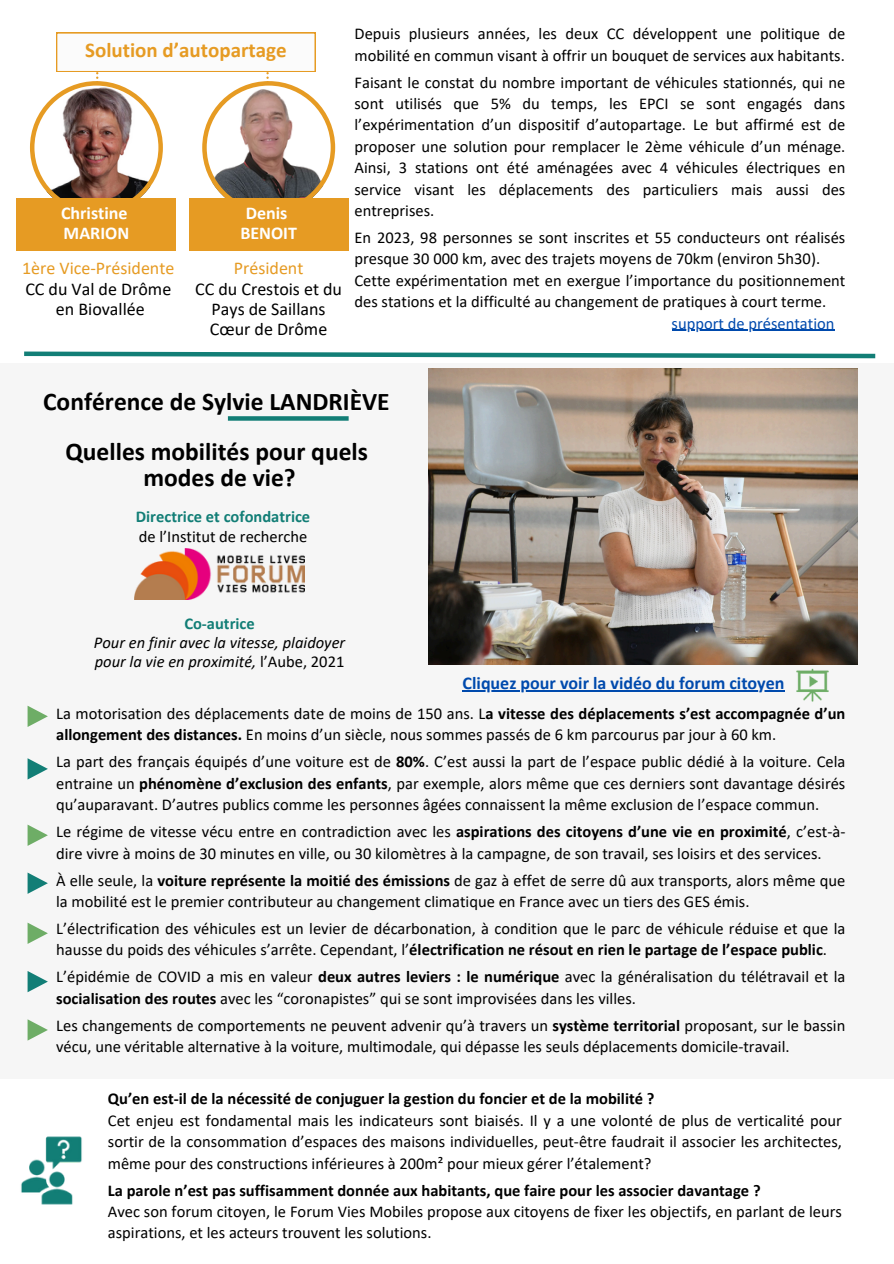
<style>
.page{position:relative;width:894px;height:1264px;background:#fff}
.page>*{position:absolute;margin:0;border:0;box-sizing:border-box;transform-origin:0 0}
.t1{font:700 25.5px/25.8px "Calibri";color:#000;text-align:center}
.t2{font:700 21px "Calibri";color:#e69b23}
.t3{font:18px/20.2px "Calibri";color:#000;text-align:center}
.t4{font:700 18px "Calibri";color:#004aad}
.t5{font:18px "Calibri";color:#e69b23}
.t6{font:700 18px/20.2px "Calibri";color:#fff}
.t7{font:16.5px/21.3px "Calibri";color:#000}
.t8{font:700 16.5px "Calibri";color:#000}
.t9{font:italic 16.5px/19.2px "Calibri";color:#000}
.t10{font:700 16.5px "Calibri";color:#127e76}
.t11{font:16.5px "Calibri";color:#004aad}
.s1{font-style:normal}
.s2{font-weight:700}
</style>
<div class="page">
<div style="left:0;top:363px;width:893px;height:715px;background:#f6f6f6"></div>
<div style="left:228px;top:416px;width:120px;height:5px;background:#127e76"></div>
<div style="left:16px;top:198px;width:160px;height:53px;background:#e69b23"></div>
<div style="left:189px;top:198px;width:159px;height:53px;background:#e69b23"></div>
<hr style="left:671px;top:329px;width:163px;height:2px;background:#004aad">
<img style="left:429px;top:369px;width:428px;height:295px">
<svg style="left:24px;top:351px;width:852px;height:8px"></svg>
<svg style="left:30px;top:32px;width:305px;height:166px"></svg>
<svg style="left:28px;top:758px;width:20px;height:21px"></svg>
<svg style="left:28px;top:706px;width:20px;height:21px"></svg>
<svg style="left:28px;top:872px;width:20px;height:21px"></svg>
<svg style="left:28px;top:825px;width:20px;height:21px"></svg>
<img style="left:135px;top:548px;width:170px;height:51px">
<img style="left:21px;top:1136px;width:61px;height:69px">
<svg style="left:28px;top:971px;width:20px;height:21px"></svg>
<svg style="left:28px;top:923px;width:20px;height:20px"></svg>
<svg style="left:28px;top:1019px;width:20px;height:21px"></svg>
<img style="left:796px;top:668px;width:33px;height:34px">
<hr style="left:462px;top:690px;width:322px;height:1px;background:#004aad">
<p class="t2" style="left:85px;top:41px;width:203px">Solution d’autopartage</p>
<p class="t6" style="left:61px;top:204px;width:70px">Christine<br>MARION</p>
<p class="t6" style="left:240px;top:204px;width:58px;text-align:center">Denis<br>BENOIT</p>
<p class="t5" style="left:22px;top:261px;width:154px">1ère Vice-Présidente</p>
<h3 class="t3" style="left:25px;top:280px;width:147px">CC du Val de Drôme</h3>
<p class="t3" style="left:56px;top:300px;width:90px">en Biovallée</p>
<p class="t5" style="left:234px;top:261px;width:71px">Président</p>
<p class="t3" style="left:195px;top:280px;width:148px">CC du Crestois et du<br>Pays de Saillans<br>Cœur de Drôme</p>
<h2 class="t7" style="left:354px;top:24px;width:492px">Depuis plusieurs années, les deux CC développent une politique de mobilité en commun visant à offrir un bouquet de services aux habitants.</h2>
<p class="t7" style="left:354px;top:73px;width:492px;text-align:justify">Faisant le constat du nombre important de véhicules stationnés, qui ne sont utilisés que 5% du temps, les EPCI se sont engagés dans l’expérimentation d’un dispositif d’autopartage. Le but affirmé est de proposer une solution pour remplacer le 2ème véhicule d’un ménage.<br>Ainsi, 3 stations ont été aménagées avec 4 véhicules électriques en service visant les déplacements des particuliers mais aussi des entreprises.</p>
<p class="t7" style="left:354px;top:228px;width:492px">En 2023, 98 personnes se sont inscrites et 55 conducteurs ont réalisés presque 30 000 km, avec des trajets moyens de 70km (environ 5h30).</p>
<h3 class="t7" style="left:354px;top:271px;width:492px">Cette expérimentation met en exergue l’importance du positionnement des stations et la difficulté au changement de pratiques à court terme.</h3>
<p class="t11" style="left:671px;top:316px;width:164px">support de présentation</p>
<p class="t1" style="left:43px;top:390px;width:348px">Conférence de Sylvie LANDRIÈVE</p>
<p class="t1" style="left:65px;top:440px;width:304px">Quelles mobilités pour quels modes de vie?</p>
<p class="t10" style="left:136px;top:509px;width:176px">Directrice et cofondatrice</p>
<p class="t7" style="left:139px;top:527px;width:170px">de l’Institut de recherche</p>
<p class="t10" style="left:184px;top:616px;width:72px">Co-autrice</p>
<p class="t9" style="left:94px;top:634px;width:253px">Pour en finir avec la vitesse, plaidoyer pour la vie en proximité, <span class="s1">l’Aube, 2021</span></p>
<p class="t4" style="left:462px;top:675px;width:323px">Cliquez pour voir la vidéo du forum citoyen</p>
<p class="t7" style="left:56px;top:704px;width:790px">La motorisation des déplacements date de moins de 150 ans. L<span class="s2">a vitesse des déplacements s’est accompagnée d’un allongement des distances.</span> En moins d’un siècle, nous sommes passés de 6 km parcourus par jour à 60 km.</p>
<p class="t7" style="left:56px;top:752px;width:790px;text-align:justify">La part des français équipés d’une voiture est de <span class="s2">80%</span>. C’est aussi la part de l’espace public dédié à la voiture. Cela entraine un <span class="s2">phénomène d’exclusion des enfants</span>, par exemple, alors même que ces derniers sont davantage désirés qu’auparavant. D’autres publics comme les personnes âgées connaissent la même exclusion de l’espace commun.</p>
<p class="t7" style="left:56px;top:822px;width:790px">Le régime de vitesse vécu entre en contradiction avec les <span class="s2">aspirations des citoyens d’une vie en proximité</span>, c’est-à&shy;dire vivre à moins de 30 minutes en ville, ou 30 kilomètres à la campagne, de son travail, ses loisirs et des services.</p>
<p class="t7" style="left:56px;top:870px;width:790px">À elle seule, la <span class="s2">voiture représente la moitié des émissions</span> de gaz à effet de serre dû aux transports, alors même que la mobilité est le premier contributeur au changement climatique en France avec un tiers des GES émis.</p>
<h1 class="t7" style="left:56px;top:919px;width:790px">L’électrification des véhicules est un levier de décarbonation, à condition que le parc de véhicule réduise et que la hausse du poids des véhicules s’arrête. Cependant, l’<span class="s2">électrification ne résout en rien le partage de l’espace public</span>.</h1>
<h1 class="t7" style="left:56px;top:967px;width:790px">L’épidémie de COVID a mis en valeur <span class="s2">deux autres leviers : le numérique</span> avec la généralisation du télétravail et la <span class="s2">socialisation des routes</span> avec les “coronapistes” qui se sont improvisées dans les villes.</h1>
<p class="t7" style="left:56px;top:1016px;width:790px">Les changements de comportements ne peuvent advenir qu’à travers un <span class="s2">système territorial</span> proposant, sur le bassin vécu, une véritable alternative à la voiture, multimodale, qui dépasse les seuls déplacements domicile-travail.</p>
<p class="t8" style="left:108px;top:1092px;width:548px">Qu’en est-il de la nécessité de conjuguer la gestion du foncier et de la mobilité ?</p>
<p class="t7" style="left:108px;top:1111px;width:735px;text-align:justify">Cet enjeu est fondamental mais les indicateurs sont biaisés. Il y a une volonté de plus de verticalité pour sortir de la consommation d’espaces des maisons individuelles, peut-être faudrait il associer les architectes, même pour des constructions inférieures à 200m² pour mieux gérer l’étalement?</p>
<p class="t8" style="left:108px;top:1183px;width:654px">La parole n’est pas suffisamment donnée aux habitants, que faire pour les associer davantage ?</p>
<p class="t7" style="left:108px;top:1202px;width:735px">Avec son forum citoyen, le Forum Vies Mobiles propose aux citoyens de fixer les objectifs, en parlant de leurs aspirations, et les acteurs trouvent les solutions.</p>
</div>
